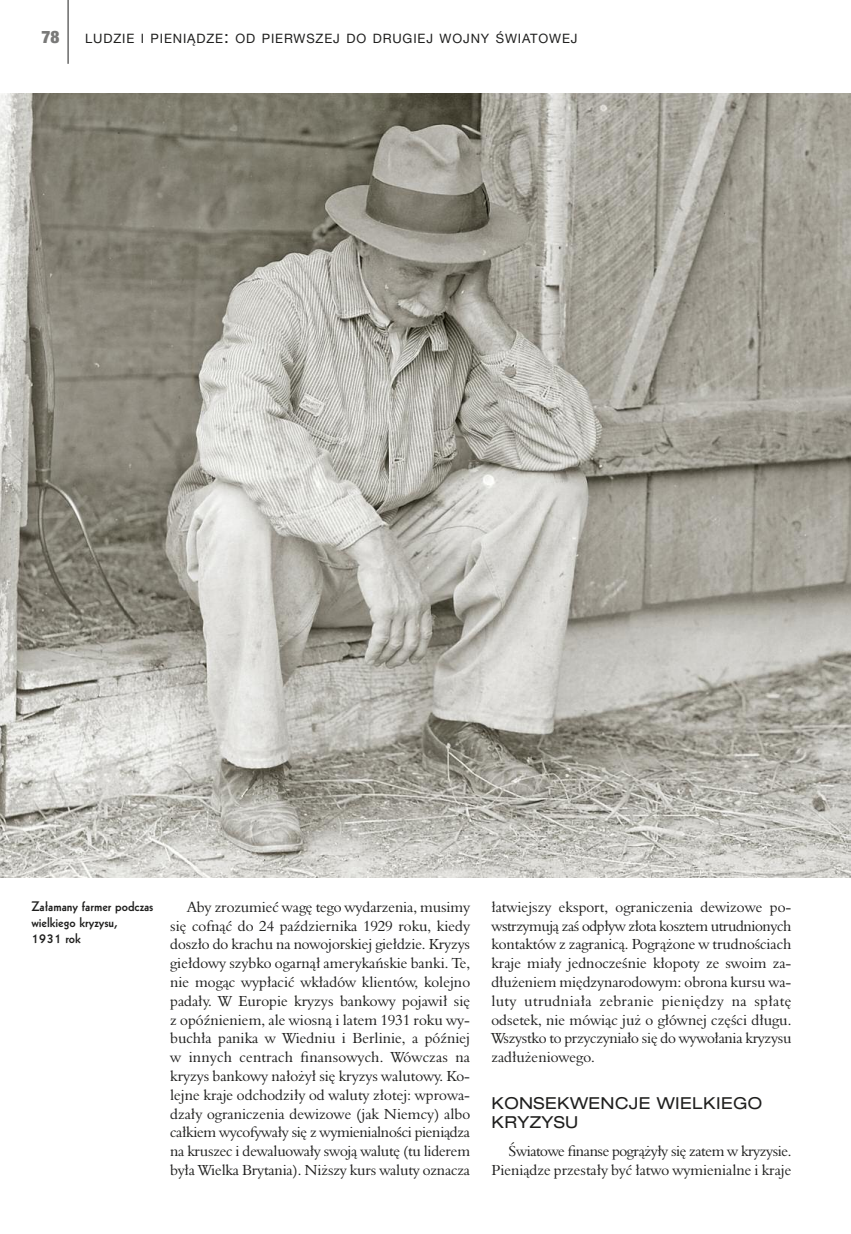
<style>
.page{position:relative;width:851px;height:1234px;background:#fff}
.page>*{position:absolute;margin:0;border:0;box-sizing:border-box;transform-origin:0 0}
.t1{font:900 condensed 17.25px "Helvetica Neue LT Com";color:#797978}
.t2{font:expanded 16.5px/18.8px "Helvetica Neue LT Com";letter-spacing:.025em;color:#1f1f1e}
.t3{font:15px/18.8px "Aldine 401 EU";letter-spacing:-.01em;color:#1f1f1e;text-align:justify}
.t4{font:700 13.5px/16.2px "Geometric 231 EU";color:#1f1f1e}
.t5{font:12.9px "Helvetica Neue LT Com";letter-spacing:.065em;color:#1f1f1e}
.s1{font-size:17.25px}
</style>
<div class="page">
<hr style="left:68px;top:0;width:1px;height:64px;background:#1f1f1e">
<img style="left:0;top:94px;width:850px;height:783px">
<p class="t1" style="left:42px;top:27px;width:19px">78</p>
<p class="t5" style="left:85px;top:30px;width:494px">LUDZIE I PIENIĄDZE<span class="s1">:</span> OD PIERWSZEJ DO DRUGIEJ WOJNY ŚWIATOWEJ</p>
<p class="t4" style="left:31px;top:897px;width:123px">Załamany farmer podczas wielkiego kryzysu,<br>1931 rok</p>
<p class="t3" style="left:170px;top:897px;width:301px;text-indent:17px">Aby zrozumieć wagę tego wydarzenia, musimy się cofnąć do 24 października 1929 roku, kiedy doszło do krachu na nowojorskiej giełdzie. Kryzys giełdowy szybko ogarnął amerykańskie banki. Te, nie mogąc wypłacić wkładów klientów, kolejno padały. W Europie kryzys bankowy pojawił się z opóźnieniem, ale wiosną i latem 1931 roku wy&shy;buchła panika w Wiedniu i Berlinie, a później w innych centrach finansowych. Wówczas na kryzys bankowy nałożył się kryzys walutowy. Ko&shy;lejne kraje odchodziły od waluty złotej: wprowa&shy;dzały ograniczenia dewizowe (jak Niemcy) albo całkiem wycofywały się z wymienialności pieniądza na kruszec i dewaluowały swoją walutę (tu liderem była Wielka Brytania). Niższy kurs waluty oznacza</p>
<p class="t3" style="left:491px;top:897px;width:301px">łatwiejszy eksport, ograniczenia dewizowe po&shy;wstrzymują zaś odpływ złota kosztem utrudnionych kontaktów z zagranicą. Pogrążone w trudnościach kraje miały jednocześnie kłopoty ze swoim za&shy;dłużeniem międzynarodowym: obrona kursu wa&shy;luty utrudniała zebranie pieniędzy na spłatę odsetek, nie mówiąc już o głównej części długu.<br>Wszystko to przyczyniało się do wywołania kryzysu zadłużeniowego.</p>
<p class="t2" style="left:491px;top:1092px;width:272px">KONSEKWENCJE WIELKIEGO<br>KRYZYSU</p>
<p class="t3" style="left:491px;top:1141px;width:301px;text-align:right">Światowe finanse pogrążyły się zatem w kryzysie.<br>Pieniądze przestały być łatwo wymienialne i kraje</p>
</div>
